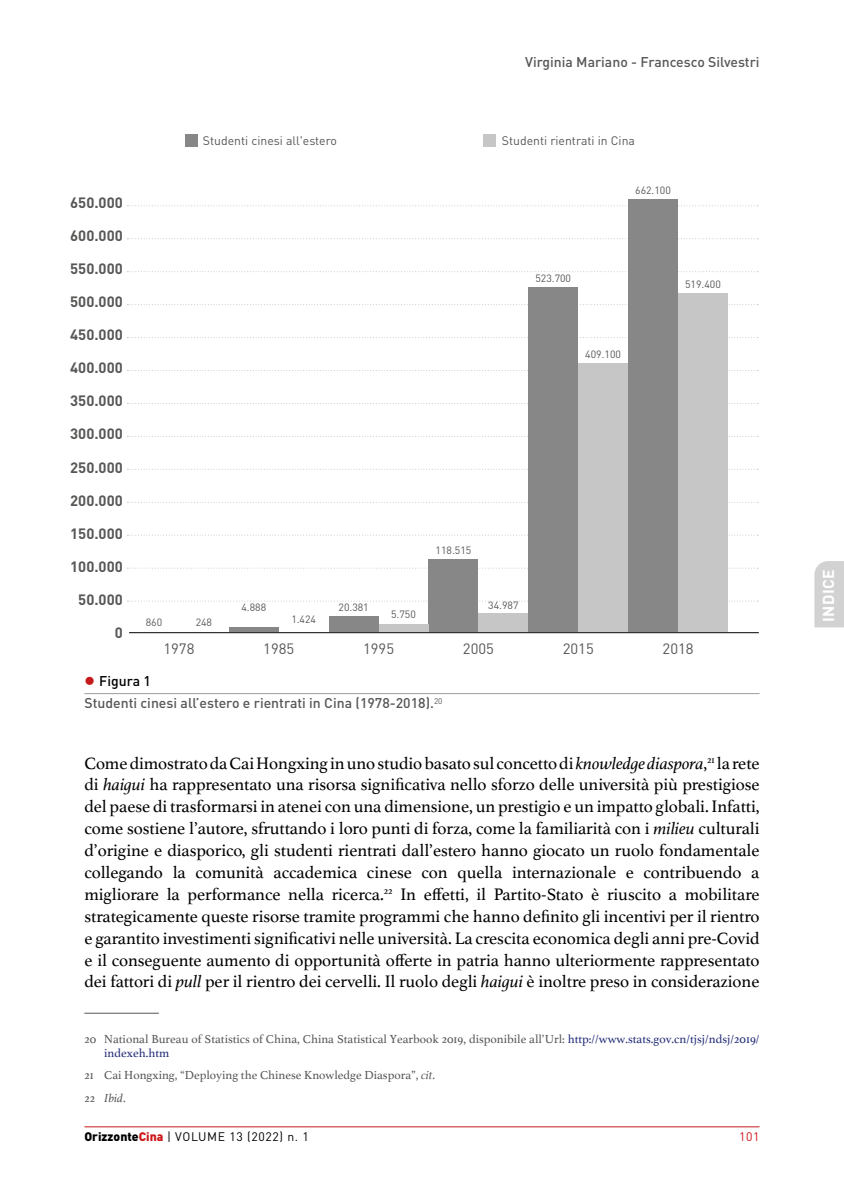
<style>
.page{position:relative;width:844px;height:1191px;background:#fff}
.page>*{position:absolute;margin:0;border:0;box-sizing:border-box;transform-origin:0 0}
.t1{font:17.5px/21.9px "Athelas";letter-spacing:-.005em;color:#000;text-align:justify}
.t2{font:700 15.75px "DIN Pro";letter-spacing:.03em;color:#fff}
.t3{font:700 14.88px "DIN Pro";color:#575756}
.t4{font:14.88px "DIN Pro";color:#575756}
.t5{font:500 14px/22.4px "DIN Pro";color:#575756}
.t6{font:12.25px/14px "Athelas";color:#575756}
.t7{font:12.25px "DIN Pro";color:#575756}
.t8{font:12.25px "DIN Pro";letter-spacing:.05em;color:#000}
.t9{font:12.25px "DIN Pro";color:#cd1719}
.t10{font:10.5px "DIN Pro";color:#575756}
.s1{color:#c51a1b}
.s2{color:#000}
.s3{font-style:italic}
.s4{color:#232c77}
.s5{font-weight:900}
.s6{font-weight:900;color:#cd1719}
</style>
<div class="page">
<div style="left:814px;top:561px;width:29px;height:66px;background:#d2d2d2"></div>
<hr style="left:85px;top:1126px;width:674px;height:1px;background:#c51a1b">
<hr style="left:84px;top:693px;width:675px;height:1px;background:#9d9d9c">
<hr style="left:84px;top:1012px;width:75px;height:1px;background:#575756">
<div style="left:185px;top:135px;width:12px;height:12px;background:#878787"></div>
<div style="left:483px;top:135px;width:12px;height:12px;background:#c6c6c6"></div>
<hr style="left:129px;top:632px;width:629px;height:1px;background:#000">
<svg style="left:127px;top:205px;width:628px;height:1px"></svg>
<svg style="left:127px;top:238px;width:628px;height:1px"></svg>
<svg style="left:127px;top:271px;width:628px;height:1px"></svg>
<svg style="left:127px;top:304px;width:630px;height:1px"></svg>
<svg style="left:127px;top:337px;width:630px;height:1px"></svg>
<svg style="left:127px;top:370px;width:630px;height:1px"></svg>
<svg style="left:127px;top:403px;width:630px;height:1px"></svg>
<svg style="left:127px;top:436px;width:630px;height:1px"></svg>
<svg style="left:127px;top:469px;width:630px;height:1px"></svg>
<svg style="left:127px;top:502px;width:630px;height:1px"></svg>
<svg style="left:127px;top:535px;width:628px;height:1px"></svg>
<svg style="left:127px;top:568px;width:628px;height:1px"></svg>
<svg style="left:127px;top:600px;width:628px;height:1px"></svg>
<div style="left:229px;top:627px;width:50px;height:5px;background:#878787"></div>
<div style="left:328px;top:616px;width:50px;height:16px;background:#878787"></div>
<div style="left:428px;top:560px;width:50px;height:72px;background:#878787"></div>
<div style="left:528px;top:287px;width:50px;height:345px;background:#878787"></div>
<div style="left:628px;top:200px;width:50px;height:432px;background:#878787"></div>
<div style="left:378px;top:624px;width:50px;height:8px;background:#c6c6c6"></div>
<div style="left:478px;top:613px;width:50px;height:19px;background:#c6c6c6"></div>
<div style="left:578px;top:363px;width:50px;height:269px;background:#c6c6c6"></div>
<div style="left:678px;top:293px;width:49px;height:339px;background:#c6c6c6"></div>
<p class="t5" style="left:525px;top:49px;width:236px">Virginia Mariano - Francesco Silvestri</p>
<p class="t7" style="left:203px;top:131px;width:136px">Studenti cinesi all'estero</p>
<p class="t7" style="left:501px;top:131px;width:135px">Studenti rientrati in Cina</p>
<p class="t3" style="left:70px;top:190px;width:54px">650.000</p>
<p class="t3" style="left:70px;top:223px;width:54px">600.000</p>
<p class="t3" style="left:70px;top:256px;width:54px">550.000</p>
<p class="t3" style="left:70px;top:289px;width:54px">500.000</p>
<p class="t3" style="left:70px;top:322px;width:54px">450.000</p>
<p class="t3" style="left:70px;top:356px;width:54px">400.000</p>
<p class="t3" style="left:70px;top:389px;width:54px">350.000</p>
<p class="t3" style="left:70px;top:422px;width:54px">300.000</p>
<p class="t3" style="left:70px;top:455px;width:54px">250.000</p>
<p class="t3" style="left:70px;top:488px;width:54px">200.000</p>
<p class="t3" style="left:70px;top:521px;width:54px">150.000</p>
<p class="t3" style="left:70px;top:554px;width:54px">100.000</p>
<p class="t3" style="left:78px;top:587px;width:46px">50.000</p>
<p class="t3" style="left:115px;top:620px;width:10px">0</p>
<p class="t10" style="left:146px;top:614px;width:18px">860</p>
<p class="t10" style="left:196px;top:614px;width:18px">248</p>
<p class="t4" style="left:163px;top:637px;width:32px">1978</p>
<p class="t10" style="left:635px;top:182px;width:37px">662.100</p>
<p class="t10" style="left:535px;top:269px;width:37px">523.700</p>
<p class="t10" style="left:585px;top:346px;width:37px">409.100</p>
<p class="t10" style="left:685px;top:276px;width:37px">519.400</p>
<p class="t10" style="left:241px;top:598px;width:26px">4.888</p>
<p class="t10" style="left:338px;top:598px;width:32px">20.381</p>
<p class="t10" style="left:291px;top:611px;width:26px">1.424</p>
<p class="t10" style="left:391px;top:606px;width:26px">5.750</p>
<p class="t10" style="left:435px;top:542px;width:37px">118.515</p>
<p class="t10" style="left:488px;top:597px;width:32px">34.987</p>
<p class="t4" style="left:263px;top:637px;width:32px">1985</p>
<p class="t4" style="left:363px;top:637px;width:32px">1995</p>
<p class="t4" style="left:463px;top:637px;width:32px">2005</p>
<p class="t4" style="left:562px;top:637px;width:32px">2015</p>
<p class="t4" style="left:662px;top:637px;width:32px">2018</p>
<p class="t5" style="left:84px;top:668px;width:359px"><span class="s1">●</span> <span class="s2">Figura 1<br></span>Studenti cinesi all’estero e rientrati in Cina (1978-2018).<sup>20</sup></p>
<p class="t1" style="left:84px;top:751px;width:676px">Come dimostrato da Cai Hongxing in uno studio basato sul concetto di <span class="s3">knowledge diaspora</span>,<sup>21</sup> la rete di <span class="s3">haigui</span> ha rappresentato una risorsa significativa nello sforzo delle università più prestigiose del paese di trasformarsi in atenei con una dimensione, un prestigio e un impatto globali. Infatti, come sostiene l’autore, sfruttando i loro punti di forza, come la familiarità con i <span class="s3">milieu</span> culturali d’origine e diasporico, gli studenti rientrati dall’estero hanno giocato un ruolo fondamentale collegando la comunità accademica cinese con quella internazionale e contribuendo a migliorare la performance nella ricerca.<sup>22</sup> In effetti, il Partito-Stato è riuscito a mobilitare strategicamente queste risorse tramite programmi che hanno definito gli incentivi per il rientro e garantito investimenti significativi nelle università. La crescita economica degli anni pre-Covid e il conseguente aumento di opportunità offerte in patria hanno ulteriormente rappresentato dei fattori di <span class="s3">pull</span> per il rientro dei cervelli. Il ruolo degli <span class="s3">haigui</span> è inoltre preso in considerazione</p>
<p class="t6" style="left:104px;top:1031px;width:656px;text-indent:-20px">20 National Bureau of Statistics of China, China Statistical Yearbook 2019, disponibile all’Url: <span class="s4">http://www.stats.gov.cn/tjsj/ndsj/2019/ indexeh.htm</span></p>
<p class="t6" style="left:84px;top:1063px;width:352px;line-height:22.4px">21 Cai Hongxing, “Deploying the Chinese Knowledge Diaspora”, <span class="s3">cit</span>.<br>22 <span class="s3">Ibid</span>.</p>
<p class="t8" style="left:84px;top:1126px;width:226px"><span class="s5">Orizzonte</span><span class="s6">Cina</span> | VOLUME 13 (2022) n. 1</p>
<p class="t9" style="left:739px;top:1126px;width:22px">101</p>
<p class="t2" style="left:815px;top:622px;width:54px;rotate:-90deg">INDICE</p>
</div>
